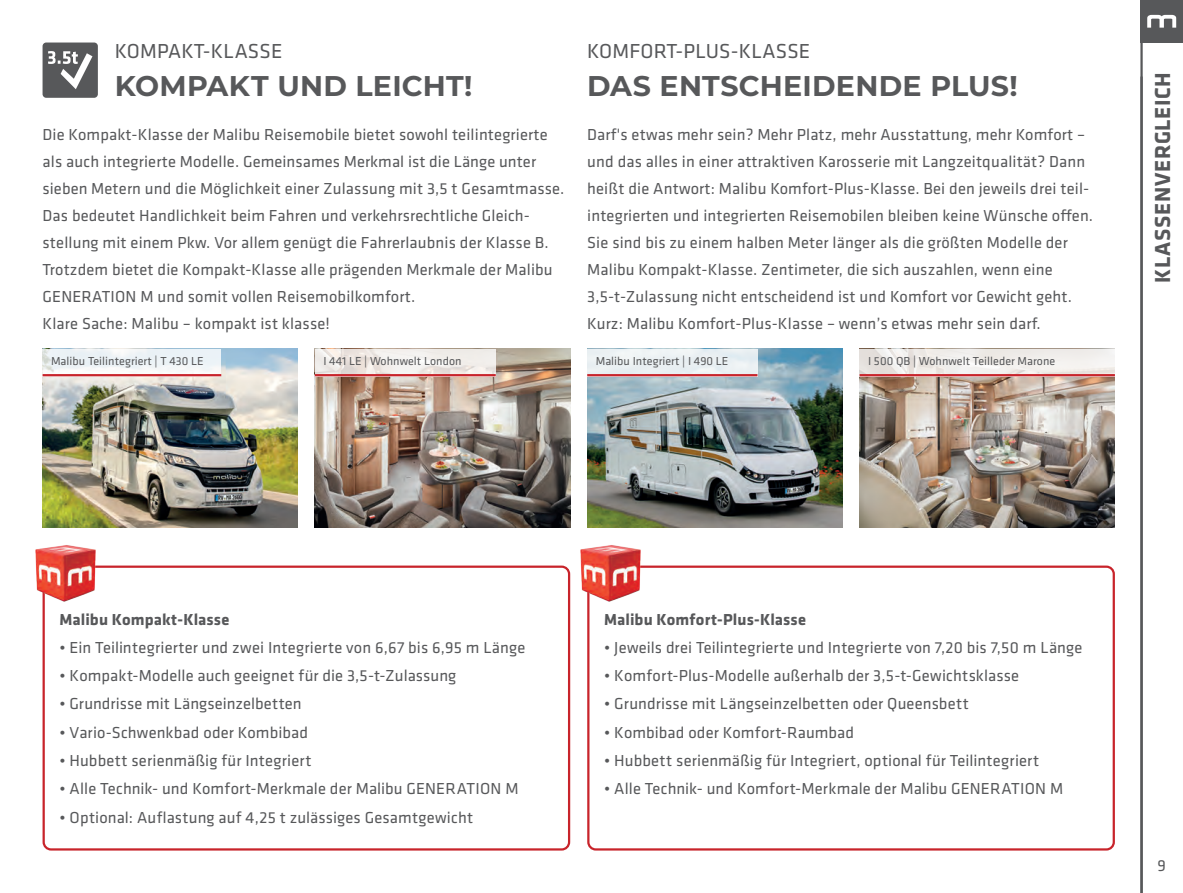
<style>
.page{position:relative;width:1183px;height:893px;background:#fff}
.page>*{position:absolute;margin:0;border:0;box-sizing:border-box;transform-origin:0 0}
.Debby__60pt___ZAB60{font:700 28.5px "Montserrat";letter-spacing:.01em;color:#57585a}
.t1{font:700 22.5px "Klavika Basic";letter-spacing:.025em;color:#57585a}
.Klavika_Headline_24p{font:21px "Klavika Basic";letter-spacing:.01em;color:#57585a}
.Klavika_Headline_24p-2{font:16.5px/27px "Klavika Basic";letter-spacing:.01em;color:#57585a}
.Klavika_Copy_11_pt_Z{font:16.5px "Klavika Basic";letter-spacing:.005em;color:#57585a}
.Klavika_Copy_Bold_11{font:700 16.5px "Klavika Basic";letter-spacing:.005em;color:#57585a}
.Klavika_BU_8pt_ZAB12{font:12px "Klavika Basic";letter-spacing:.005em;color:#57585a}
</style>
<div class="page">
<hr style="left:1140px;top:0;width:2px;height:893px;background:#57585a">
<div style="left:1140px;top:0;width:42px;height:43px;background:#57585a"></div>
<svg style="left:1147px;top:15px;width:28px;height:13px"></svg>
<img style="left:43px;top:349px;width:255px;height:178px">
<div style="left:43px;top:566px;width:527px;height:285px;border:2px solid #c8242b;border-radius:7px"></div>
<img style="left:35px;top:545px;width:64px;height:59px">
<img style="left:315px;top:349px;width:255px;height:178px">
<div style="left:587px;top:566px;width:527px;height:285px;border:2px solid #c8242b;border-radius:7px"></div>
<img style="left:580px;top:545px;width:63px;height:59px">
<img style="left:587px;top:349px;width:255px;height:178px">
<img style="left:859px;top:376px;width:255px;height:151px">
<svg style="left:43px;top:349px;width:178px;height:25px;fill:#ecf3f7"></svg>
<hr style="left:43px;top:374px;width:178px;height:2px;background:#c8242b">
<svg style="left:315px;top:349px;width:180px;height:25px;fill:#f1ede9"></svg>
<hr style="left:315px;top:374px;width:180px;height:2px;background:#c8242b">
<div style="left:587px;top:349px;width:170px;height:27px;background:#eaf0f3"></div>
<hr style="left:587px;top:374px;width:170px;height:2px;background:#c8242b">
<svg style="left:859px;top:349px;width:255px;height:25px;fill:#f0eeeb"></svg>
<hr style="left:859px;top:374px;width:255px;height:2px;background:#c8242b">
<div style="left:43px;top:43px;width:55px;height:55px;background:#57585a;border-radius:4px"></div>
<svg style="left:48px;top:51px;width:44px;height:38px"></svg>
<p class="Klavika_Headline_24p" style="left:115px;top:38px;width:169px">KOMPAKT-KLASSE</p>
<p class="Debby__60pt___ZAB60" style="left:115px;top:66px;width:359px">KOMPAKT UND LEICHT!</p>
<p class="Klavika_Headline_24p-2" style="left:43px;top:120px;width:523px">Die Kompakt-Klasse der Malibu Reisemobile bietet sowohl teilintegrierte als auch integrierte Modelle. Gemeinsames Merkmal ist die Länge unter sieben Metern und die Möglichkeit einer Zulassung mit 3,5 t Gesamtmasse.<br>Das bedeutet Handlichkeit beim Fahren und verkehrsrechtliche Gleich&shy;stellung mit einem Pkw. Vor allem genügt die Fahrerlaubnis der Klasse B.<br>Trotzdem bietet die Kompakt-Klasse alle prägenden Merkmale der Malibu GENERATION M und somit vollen Reisemobilkomfort.</p>
<p class="Klavika_Headline_24p-2" style="left:43px;top:309px;width:289px">Klare Sache: Malibu – kompakt ist klasse!</p>
<p class="Klavika_Headline_24p" style="left:587px;top:38px;width:224px">KOMFORT-PLUS-KLASSE</p>
<p class="Debby__60pt___ZAB60" style="left:587px;top:66px;width:432px">DAS ENTSCHEIDENDE PLUS!</p>
<p class="Klavika_Headline_24p-2" style="left:587px;top:120px;width:507px">Darf's etwas mehr sein? Mehr Platz, mehr Ausstattung, mehr Komfort – und das alles in einer attraktiven Karosserie mit Langzeitqualität? Dann heißt die Antwort: Malibu Komfort-Plus-Klasse. Bei den jeweils drei teil&shy;integrierten und integrierten Reisemobilen bleiben keine Wünsche offen.<br>Sie sind bis zu einem halben Meter länger als die größten Modelle der Malibu Kompakt-Klasse. Zentimeter, die sich auszahlen, wenn eine 3,5-t-Zulassung nicht entscheidend ist und Komfort vor Gewicht geht.</p>
<p class="Klavika_Headline_24p-2" style="left:587px;top:309px;width:454px">Kurz: Malibu Komfort-Plus-Klasse – wenn’s etwas mehr sein darf.</p>
<p class="Klavika_BU_8pt_ZAB12" style="left:51px;top:353px;width:154px">Malibu Teilintegriert | T 430 LE</p>
<p class="Klavika_BU_8pt_ZAB12" style="left:323px;top:353px;width:140px">I 441 LE | Wohnwelt London</p>
<p class="Klavika_BU_8pt_ZAB12" style="left:595px;top:353px;width:134px">Malibu Integriert | I 490 LE</p>
<p class="Klavika_BU_8pt_ZAB12" style="left:867px;top:353px;width:189px">I 500 QB | Wohnwelt Teilleder Marone</p>
<p class="t1" style="left:1145px;top:283px;width:212px;rotate:-90deg">KLASSENVERGLEICH</p>
<p class="Klavika_Copy_Bold_11" style="left:60px;top:607px;width:171px">Malibu Kompakt-Klasse</p>
<p class="Klavika_Copy_11_pt_Z" style="left:60px;top:637px;width:467px">• Ein Teilintegrierter und zwei Integrierte von 6,67 bis 6,95 m Länge</p>
<p class="Klavika_Copy_11_pt_Z" style="left:60px;top:665px;width:398px">• Kompakt-Modelle auch geeignet für die 3,5-t-Zulassung</p>
<p class="Klavika_Copy_11_pt_Z" style="left:60px;top:693px;width:243px">• Grundrisse mit Längseinzelbetten</p>
<p class="Klavika_Copy_11_pt_Z" style="left:60px;top:721px;width:250px">• Vario-Schwenkbad oder Kombibad</p>
<p class="Klavika_Copy_11_pt_Z" style="left:60px;top:750px;width:253px">• Hubbett serienmäßig für Integriert</p>
<p class="Klavika_Copy_11_pt_Z" style="left:60px;top:778px;width:460px">• Alle Technik- und Komfort-Merkmale der Malibu GENERATION M</p>
<p class="Klavika_Copy_11_pt_Z" style="left:60px;top:806px;width:415px">• Optional: Auflastung auf 4,25 t zulässiges Gesamtgewicht</p>
<p class="Klavika_Copy_Bold_11" style="left:604px;top:607px;width:203px">Malibu Komfort-Plus-Klasse</p>
<p class="Klavika_Copy_11_pt_Z" style="left:604px;top:637px;width:479px">• Jeweils drei Teilintegrierte und Integrierte von 7,20 bis 7,50 m Länge</p>
<p class="Klavika_Copy_11_pt_Z" style="left:604px;top:665px;width:416px">• Komfort-Plus-Modelle außerhalb der 3,5-t-Gewichtsklasse</p>
<p class="Klavika_Copy_11_pt_Z" style="left:604px;top:693px;width:366px">• Grundrisse mit Längseinzelbetten oder Queensbett</p>
<p class="Klavika_Copy_11_pt_Z" style="left:604px;top:721px;width:251px">• Kombibad oder Komfort-Raumbad</p>
<p class="Klavika_Copy_11_pt_Z" style="left:604px;top:750px;width:436px">• Hubbett serienmäßig für Integriert, optional für Teilintegriert</p>
<p class="Klavika_Copy_11_pt_Z" style="left:604px;top:778px;width:460px">• Alle Technik- und Komfort-Merkmale der Malibu GENERATION M</p>
<p class="Klavika_Copy_11_pt_Z" style="left:1157px;top:855px;width:10px">9</p>
</div>
